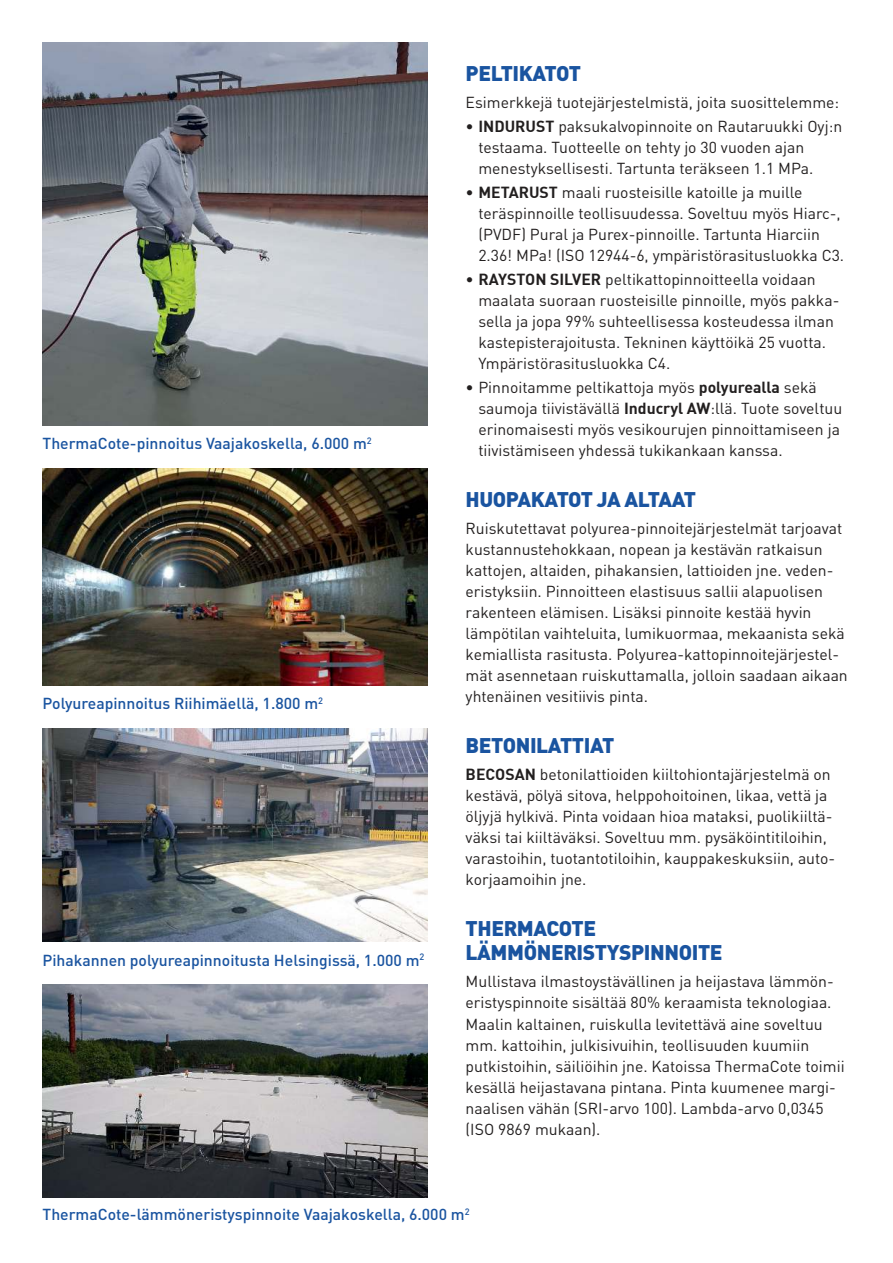
<style>
.page{position:relative;width:893px;height:1263px;background:#fff}
.page>*{position:absolute;margin:0;border:0;box-sizing:border-box;transform-origin:0 0}
.t1{font:900 21px/24px "DIN";letter-spacing:-.02em;color:#1a54a0}
.t2{font:15.75px/21px "DIN";color:#221f1f}
.t3{font:500 15.75px "DIN";color:#1a54a0}
.s1{font-weight:700}
</style>
<div class="page">
<img style="left:43px;top:729px;width:384px;height:212px">
<img style="left:43px;top:985px;width:384px;height:212px">
<img style="left:43px;top:43px;width:384px;height:382px">
<img style="left:43px;top:469px;width:384px;height:216px">
<p class="t3" style="left:43px;top:438px;width:331px">ThermaCote-pinnoitus Vaajakoskella, 6.000 m<sup>2</sup></p>
<p class="t3" style="left:43px;top:698px;width:282px">Polyureapinnoitus Riihimäellä, 1.800 m<sup>2</sup></p>
<p class="t3" style="left:43px;top:954px;width:383px">Pihakannen polyureapinnoitusta Helsingissä, 1.000 m<sup>2</sup></p>
<h1 class="t1" style="left:466px;top:63px;width:117px">PELTIKATOT</h1>
<p class="t2" style="left:466px;top:93px;width:375px">Esimerkkejä tuotejärjestelmistä, joita suosittelemme:</p>
<p class="t2" style="left:478px;top:117px;width:365px;text-indent:-13px">• <span class="s1">INDURUST</span> paksukalvopinnoite on Rautaruukki Oyj:n testaama. Tuotteelle on tehty jo 30 vuoden ajan menestyksellisesti. Tartunta teräkseen 1.1 MPa.</p>
<p class="t2" style="left:478px;top:183px;width:367px;text-indent:-13px">• <span class="s1">METARUST</span> maali ruosteisille katoille ja muille teräspinnoille teollisuudessa. Soveltuu myös Hiarc-, (PVDF) Pural ja Purex-pinnoille. Tartunta Hiarciin 2.36! MPa! (ISO 12944-6, ympäristörasitusluokka C3.</p>
<p class="t2" style="left:478px;top:270px;width:363px;text-indent:-13px">• <span class="s1">RAYSTON SILVER</span> peltikattopinnoitteella voidaan maalata suoraan ruosteisille pinnoille, myös pakka&shy;sella ja jopa 99% suhteellisessa kosteudessa ilman kastepisterajoitusta. Tekninen käyttöikä 25 vuotta.<br>Ympäristörasitusluokka C4.</p>
<p class="t2" style="left:478px;top:378px;width:365px;text-indent:-13px">• Pinnoitamme peltikattoja myös <span class="s1">polyurealla</span> sekä saumoja tiivistävällä <span class="s1">Inducryl AW</span>:llä. Tuote soveltuu erinomaisesti myös vesikourujen pinnoittamiseen ja tiivistämiseen yhdessä tukikankaan kanssa.</p>
<h1 class="t1" style="left:466px;top:489px;width:232px">HUOPAKATOT JA ALTAAT</h1>
<p class="t2" style="left:466px;top:519px;width:384px">Ruiskutettavat polyurea-pinnoitejärjestelmät tarjoavat kustannustehokkaan, nopean ja kestävän ratkaisun kattojen, altaiden, pihakansien, lattioiden jne. veden&shy;eristyksiin. Pinnoitteen elastisuus sallii alapuolisen rakenteen elämisen. Lisäksi pinnoite kestää hyvin lämpötilan vaihteluita, lumikuormaa, mekaanista sekä kemiallista rasitusta. Polyurea-kattopinnoitejärjestel&shy;mät asennetaan ruiskuttamalla, jolloin saadaan aikaan yhtenäinen vesitiivis pinta.</p>
<h1 class="t1" style="left:466px;top:735px;width:150px">BETONILATTIAT</h1>
<p class="t2" style="left:466px;top:765px;width:371px"><span class="s1">BECOSAN</span> betonilattioiden kiiltohiontajärjestelmä on kestävä, pölyä sitova, helppohoitoinen, likaa, vettä ja öljyjä hylkivä. Pinta voidaan hioa mataksi, puolikiiltä&shy;väksi tai kiiltäväksi. Soveltuu mm. pysäköintitiloihin, varastoihin, tuotantotiloihin, kauppakeskuksiin, auto&shy;korjaamoihin jne.</p>
<h1 class="t1" style="left:466px;top:918px;width:258px">THERMACOTE<br>LÄMMÖNERISTYSPINNOITE</h1>
<p class="t2" style="left:466px;top:972px;width:381px">Mullistava ilmastoystävällinen ja heijastava lämmön&shy;eristyspinnoite sisältää 80% keraamista teknologiaa.<br>Maalin kaltainen, ruiskulla levitettävä aine soveltuu mm. kattoihin, julkisivuihin, teollisuuden kuumiin putkistoihin, säiliöihin jne. Katoissa ThermaCote toimii kesällä heijastavana pintana. Pinta kuumenee margi&shy;naalisen vähän (SRI-arvo 100). Lambda-arvo 0,0345 (ISO 9869 mukaan).</p>
<p class="t3" style="left:43px;top:1209px;width:429px">ThermaCote-lämmöneristyspinnoite Vaajakoskella, 6.000 m<sup>2</sup></p>
</div>
